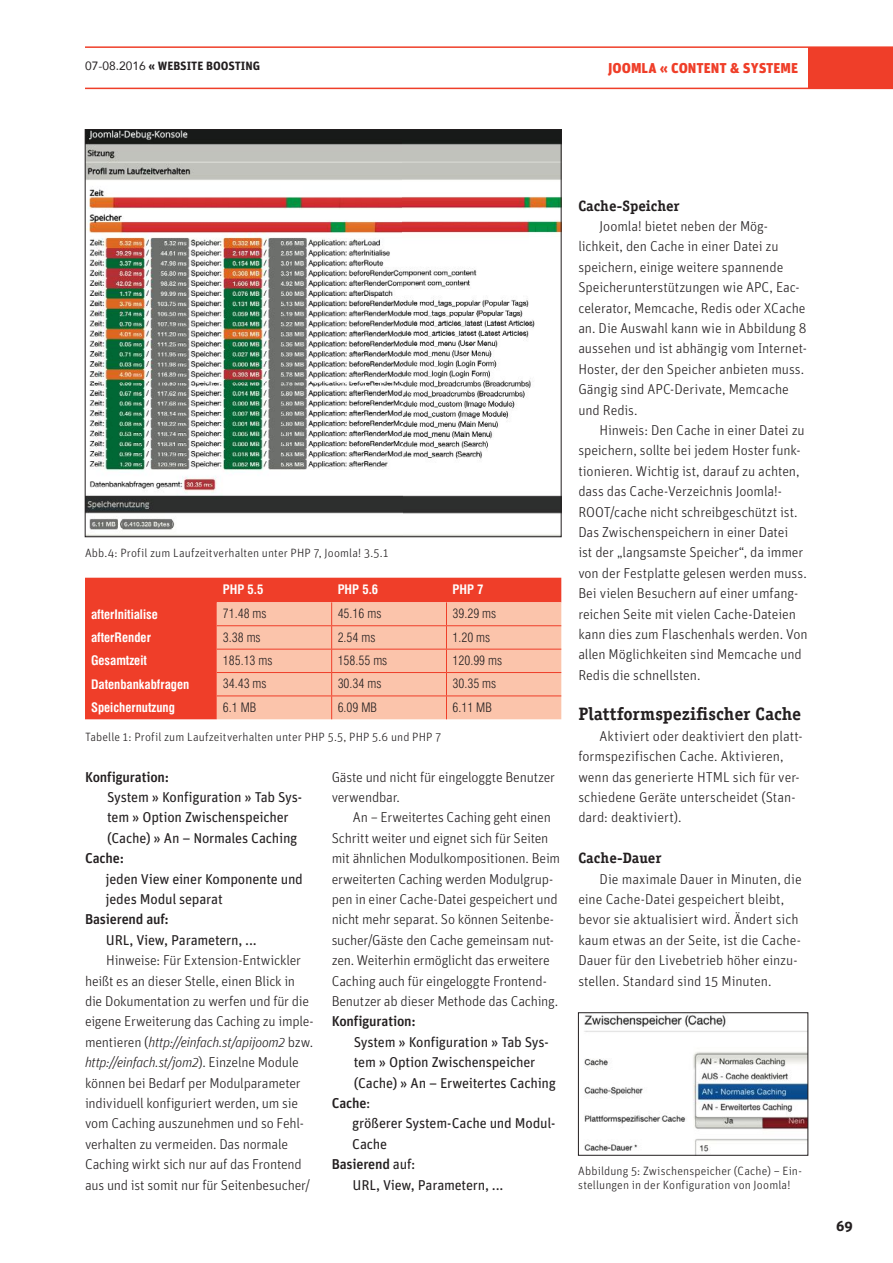
<style>
.page{position:relative;width:893px;height:1263px;background:#fff}
.page>*{position:absolute;margin:0;border:0;box-sizing:border-box;transform-origin:0 0}
.t1{font:700 18px "Officina Serif Std";color:#231f20}
.t2{font:700 15px "Officina Serif Std";color:#231f20}
.t3{font:300 14.25px/20.4px "Unit";letter-spacing:-.01em;color:#231f20}
.t4{font:14.25px/20.4px "Unit";letter-spacing:-.015em;color:#231f20}
.t5{font:500 14.25px "Unit";letter-spacing:-.015em;color:#231f20}
.t6{font:900 14.25px "Unit";color:#ef3e29}
.t7{font:700 14.25px "Unit";color:#231f20}
.t8{font:300 condensed 12.75px "Swiss 721 BT";color:#231f20}
.t9{font:700 condensed 12.75px "Swiss 721 BT";color:#fff}
.t10{font:300 12px/14.4px "Unit";letter-spacing:.01em;color:#231f20}
.t11{font:700 12px "Unit";color:#231f20}
.s1{font-family:"Avenir";font-weight:400}
.s2{font-style:italic}
.s3{font-weight:400}
</style>
<div class="page">
<div style="left:808px;top:47px;width:85px;height:41px;background:#ef3e29"></div>
<hr style="left:85px;top:46px;width:808px;height:2px;background:#ef3e29">
<hr style="left:85px;top:88px;width:808px;height:1px;background:#ef3e29">
<div style="left:85px;top:578px;width:476px;height:141px;background:#ef3e29"></div>
<div style="left:217px;top:602px;width:344px;height:117px;background:#fbc4ab"></div>
<img style="left:584px;top:1014px;width:222px;height:139px">
<div style="left:578px;top:1012px;width:230px;height:143px;border:1px solid #231f20"></div>
<img style="left:87px;top:131px;width:472px;height:404px">
<p class="t11" style="left:85px;top:59px;width:177px"><span class="s1">07-08.2016</span> « WEBSITE BOOSTING</p>
<p class="t6" style="left:608px;top:59px;width:191px">JOOMLA « CONTENT &amp; SYSTEME</p>
<p class="t10" style="left:85px;top:545px;width:305px">Abb.4: Profil zum Laufzeitverhalten unter PHP 7, Joomla! 3.5.1</p>
<p class="t9" style="left:223px;top:582px;width:42px">PHP 5.5</p>
<p class="t9" style="left:338px;top:582px;width:42px">PHP 5.6</p>
<p class="t9" style="left:452px;top:582px;width:33px">PHP 7</p>
<p class="t9" style="left:91px;top:606px;width:68px">afterInitialise</p>
<p class="t8" style="left:223px;top:606px;width:45px">71.48 ms</p>
<p class="t8" style="left:338px;top:606px;width:45px">45.16 ms</p>
<p class="t8" style="left:452px;top:606px;width:45px">39.29 ms</p>
<p class="t9" style="left:91px;top:630px;width:61px">afterRender</p>
<p class="t8" style="left:223px;top:629px;width:39px">3.38 ms</p>
<p class="t8" style="left:338px;top:629px;width:39px">2.54 ms</p>
<p class="t8" style="left:452px;top:629px;width:39px">1.20 ms</p>
<p class="t9" style="left:91px;top:653px;width:57px">Gesamtzeit</p>
<p class="t8" style="left:223px;top:652px;width:51px">185.13 ms</p>
<p class="t8" style="left:338px;top:652px;width:51px">158.55 ms</p>
<p class="t8" style="left:452px;top:652px;width:51px">120.99 ms</p>
<p class="t9" style="left:91px;top:676px;width:100px">Datenbankabfragen</p>
<p class="t8" style="left:223px;top:676px;width:45px">34.43 ms</p>
<p class="t8" style="left:338px;top:676px;width:45px">30.34 ms</p>
<p class="t8" style="left:452px;top:676px;width:45px">30.35 ms</p>
<p class="t9" style="left:91px;top:700px;width:85px">Speichernutzung</p>
<p class="t8" style="left:223px;top:699px;width:35px">6.1 MB</p>
<p class="t8" style="left:338px;top:699px;width:41px">6.09 MB</p>
<p class="t8" style="left:452px;top:699px;width:41px">6.11 MB</p>
<p class="t10" style="left:85px;top:729px;width:358px">Tabelle 1: Profil zum Laufzeitverhalten unter PHP 5.5, PHP 5.6 und PHP 7</p>
<p class="t5" style="left:85px;top:768px;width:86px">Kon figuration:</p>
<p class="t4" style="left:107px;top:787px;width:197px">System » Konfiguration » Tab Sys&shy;tem » Option Zwischenspeicher (Cache) » An – Normales Caching</p>
<p class="t5" style="left:85px;top:850px;width:41px">Cac he:</p>
<p class="t4" style="left:106px;top:868px;width:199px">jeden View einer Komponente und jedes Modul separat</p>
<p class="t5" style="left:85px;top:911px;width:86px">Bas ierend auf:</p>
<p class="t4" style="left:106px;top:929px;width:152px">URL, View, Parametern, ...</p>
<p class="t3" style="left:85px;top:950px;width:230px;text-indent:21px">Hinweise: Für Extension-Entwickler heißt es an dieser Stelle, einen Blick in die Dokumentation zu werfen und für die eigene Erweiterung das Caching zu imple&shy;mentieren (<span class="s2">http://einfach.st/apijoom2</span> bzw. <span class="s2">http://einfach.st/jom2</span>). Einzelne Module können bei Bedarf per Modulparameter individuell konfiguriert werden, um sie vom Caching auszunehmen und so Fehl&shy;verhalten zu vermeiden. Das normale Caching wirkt sich nur auf das Frontend aus und ist somit nur für Seitenbesucher/</p>
<p class="t3" style="left:332px;top:766px;width:225px">Gäste und nicht für eingeloggte Benutzer verwendbar.</p>
<p class="t3" style="left:332px;top:807px;width:230px;text-indent:21px">An – Erweitertes Caching geht einen Schritt weiter und eignet sich für Seiten mit ähnlichen Modulkompositionen. Beim erweiterten Caching werden Modulgrup&shy;pen in einer Cache-Datei gespeichert und nicht mehr separat. So können Seitenbe&shy;sucher/Gäste den Cache gemeinsam nut&shy;zen. Weiterhin ermöglicht das erweitere Caching auch für eingeloggte Frontend-Benutzer ab dieser Methode das Caching.</p>
<p class="t5" style="left:332px;top:1013px;width:86px">Kon figuration:</p>
<p class="t4" style="left:354px;top:1031px;width:197px">System » Konfiguration » Tab Sys-</p>
<p class="t4" style="left:354px;top:1052px;width:183px">tem » Option Zwischenspeicher</p>
<p class="t4" style="left:354px;top:1072px;width:204px">(Cache) » An – Erweitertes Caching</p>
<p class="t5" style="left:332px;top:1094px;width:40px">Cac he<span class="s3">:</span></p>
<p class="t4" style="left:352px;top:1113px;width:205px">größerer System-Cache und Modul-</p>
<p class="t4" style="left:352px;top:1133px;width:37px">Cache</p>
<p class="t5" style="left:332px;top:1155px;width:85px">Bas ierend <span class="s3">auf:</span></p>
<p class="t4" style="left:353px;top:1174px;width:152px">URL, View, Parametern, ...</p>
<p class="t2" style="left:578px;top:196px;width:103px">Cache-Speicher</p>
<p class="t3" style="left:578px;top:216px;width:230px;text-indent:21px">Joomla! bietet neben der Mög&shy;lichkeit, den Cache in einer Datei zu speichern, einige weitere spannende Speicherunterstützungen wie APC, Eac&shy;celerator, Memcache, Redis oder XCache an. Die Auswahl kann wie in Abbildung 8 aussehen und ist abhängig vom Internet-Hoster, der den Speicher anbieten muss.<br>Gängig sind APC-Derivate, Memcache und Redis.</p>
<p class="t3" style="left:578px;top:420px;width:231px;text-indent:21px">Hinweis: Den Cache in einer Datei zu speichern, sollte bei jedem Hoster funk&shy;tionieren. Wichtig ist, darauf zu achten, dass das Cache-Verzeichnis Joomla!- ROOT/cache nicht schreibgeschützt ist.<br>Das Zwischenspeichern in einer Datei<br>ist der „langsamste Speicher“, da immer von der Festplatte gelesen werden muss.<br>Bei vielen Besuchern auf einer umfang&shy;reichen Seite mit vielen Cache-Dateien kann dies zum Flaschenhals werden. Von allen Möglichkeiten sind Memcache und Redis die schnellsten.</p>
<p class="t1" style="left:578px;top:703px;width:224px">Plattformspezifischer Cache</p>
<p class="t3" style="left:578px;top:725px;width:226px;text-indent:21px">Aktiviert oder deaktiviert den platt&shy;formspezifischen Cache. Aktivieren, wenn das generierte HTML sich für ver&shy;schiedene Geräte unterscheidet (Stan&shy;dard: deaktiviert).</p>
<p class="t2" style="left:578px;top:849px;width:85px">Cache-Dauer</p>
<p class="t3" style="left:578px;top:868px;width:225px;text-indent:21px">Die maximale Dauer in Minuten, die eine Cache-Datei gespeichert bleibt, bevor sie aktualisiert wird. Ändert sich kaum etwas an der Seite, ist die Cache-Dauer für den Livebetrieb höher einzu&shy;stellen. Standard sind 15 Minuten.</p>
<p class="t10" style="left:578px;top:1163px;width:225px">Abbildung 5: Zwischenspeicher (Cache) – Ein&shy;stellungen in der Konfiguration von Joomla!</p>
<p class="t7" style="left:836px;top:1216px;width:18px">69</p>
</div>
